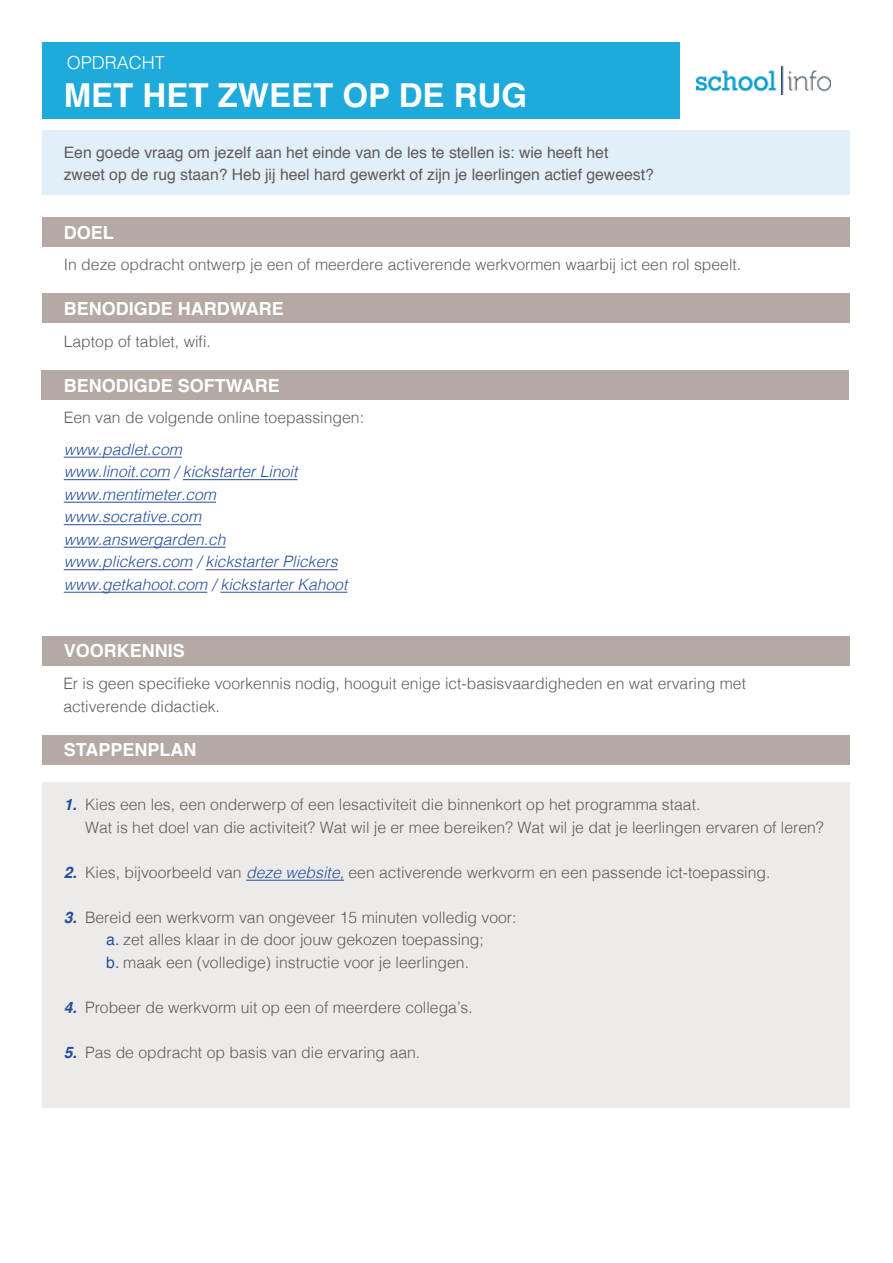
<style>
.page{position:relative;width:893px;height:1263px;background:#fff}
.page>*{position:absolute;margin:0;border:0;box-sizing:border-box;transform-origin:0 0}
._2_BODY{font:700 33px "Helvetica";color:#fff}
._2_SUBKOPPEN{font:700 18px "Helvetica";color:#fff}
._2_SUBKOPPEN-2{font:300 18px "Helvetica";color:#fff}
._2_BODY-2{font:300 15.75px/22.5px "Helvetica";color:#615b5b}
._2_BODY-3{font:italic 300 15.75px/22.5px "Helvetica";color:#244e9b}
._2_BODY-4{font:15.75px/22.5px "Helvetica";color:#615b5b}
._2_SUBKOPPEN-3{font:300 15.75px/22.5px "Helvetica";color:#615b5b}
.s1{font-style:italic;color:#244e9b}
.s2{font-weight:700;font-style:italic;color:#244e9b}
.s3{font-weight:400;color:#244e9b}
</style>
<div class="page">
<div style="left:43px;top:293px;width:807px;height:30px;background:#b5a9a5"></div>
<div style="left:41px;top:370px;width:808px;height:30px;background:#b5a9a5"></div>
<div style="left:43px;top:636px;width:807px;height:30px;background:#b5a9a5"></div>
<div style="left:43px;top:217px;width:807px;height:30px;background:#b5a9a5"></div>
<div style="left:43px;top:735px;width:807px;height:30px;background:#b5a9a5"></div>
<div style="left:43px;top:782px;width:807px;height:326px;background:#ecebe9"></div>
<div style="left:42px;top:43px;width:638px;height:76px;background:#1eaadb"></div>
<div style="left:43px;top:130px;width:807px;height:65px;background:#e0eff8"></div>
<hr style="left:64px;top:457px;width:118px;height:1px;background:#244e9b">
<hr style="left:64px;top:479px;width:106px;height:1px;background:#244e9b">
<hr style="left:183px;top:479px;width:114px;height:1px;background:#244e9b">
<hr style="left:64px;top:502px;width:152px;height:1px;background:#244e9b">
<hr style="left:64px;top:524px;width:137px;height:1px;background:#244e9b">
<hr style="left:64px;top:547px;width:162px;height:1px;background:#244e9b">
<hr style="left:64px;top:569px;width:128px;height:1px;background:#244e9b">
<hr style="left:206px;top:569px;width:132px;height:1px;background:#244e9b">
<hr style="left:64px;top:592px;width:143px;height:1px;background:#244e9b">
<hr style="left:220px;top:592px;width:127px;height:1px;background:#244e9b">
<img style="left:697px;top:66px;width:134px;height:28px">
<hr style="left:246px;top:880px;width:98px;height:1px;background:#244e9b">
<p class="_2_SUBKOPPEN-2" style="left:67px;top:47px;width:100px">OPDRACHT</p>
<p class="_2_BODY" style="left:64px;top:68px;width:465px">MET HET ZWEET OP DE RUG</p>
<p class="_2_BODY-4" style="left:64px;top:141px;width:592px">Een goede vraag om jezelf aan het einde van de les te stellen is: wie heeft het<br>zweet op de rug staan? Heb jij heel hard gewerkt of zijn je leerlingen actief geweest?</p>
<p class="_2_SUBKOPPEN" style="left:64px;top:218px;width:52px">DOEL</p>
<p class="_2_BODY-2" style="left:64px;top:252px;width:679px">In deze opdracht ontwerp je een of meerdere activerende werkvormen waarbij ict een rol speelt.</p>
<p class="_2_SUBKOPPEN" style="left:64px;top:294px;width:222px">BENODIGDE HARDWARE</p>
<p class="_2_BODY-2" style="left:64px;top:329px;width:149px">Laptop of tablet, wifi.</p>
<p class="_2_SUBKOPPEN" style="left:64px;top:371px;width:218px">BENODIGDE SOFTWARE</p>
<p class="_2_BODY-2" style="left:64px;top:401px;width:302px;line-height:31.5px">Een van de volgende online toepassingen: <span class="s1">www.padlet.com</span></p>
<p class="_2_BODY-3" style="left:64px;top:459px;width:285px">www.linoit.com / kickstarter Linoit www.mentimeter.com www.socrative.com www.answergarden.ch www.plickers.com / kickstarter Plickers www.getkahoot.com / kickstarter Kahoot</p>
<p class="_2_SUBKOPPEN" style="left:64px;top:636px;width:123px">VOORKENNIS</p>
<p class="_2_SUBKOPPEN-3" style="left:63px;top:671px;width:684px">Er is geen specifieke voorkennis nodig, hooguit enige ict-basisvaardigheden en wat ervaring met activerende didactiek.</p>
<p class="_2_SUBKOPPEN" style="left:64px;top:735px;width:134px">STAPPENPLAN</p>
<p class="_2_BODY-2" style="left:85px;top:792px;width:740px;text-indent:-21px"><span class="s2">1.</span> Kies een les, een onderwerp of een lesactiviteit die binnenkort op het programma staat.<br>Wat is het doel van die activiteit? Wat wil je er mee bereiken? Wat wil je dat je leerlingen ervaren of leren?</p>
<p class="_2_BODY-2" style="left:64px;top:860px;width:708px"><span class="s2">2.</span> Kies, bijvoorbeeld van <span class="s1">deze website,</span> een activerende werkvorm en een passende ict-toepassing.</p>
<p class="_2_BODY-2" style="left:106px;top:905px;width:412px;text-indent:-43px"><span class="s2">3.</span> Bereid een werkvorm van ongeveer 15 minuten volledig voor: <span class="s3">a.</span> zet alles klaar in de door jouw gekozen toepassing;<br><span class="s3">b.</span> maak een (volledige) instructie voor je leerlingen.</p>
<p class="_2_BODY-2" style="left:64px;top:995px;width:410px"><span class="s2">4.</span> Probeer de werkvorm uit op een of meerdere collega’s.</p>
<p class="_2_BODY-2" style="left:64px;top:1040px;width:358px"><span class="s2">5.</span> Pas de opdracht op basis van die ervaring aan.</p>
</div>
